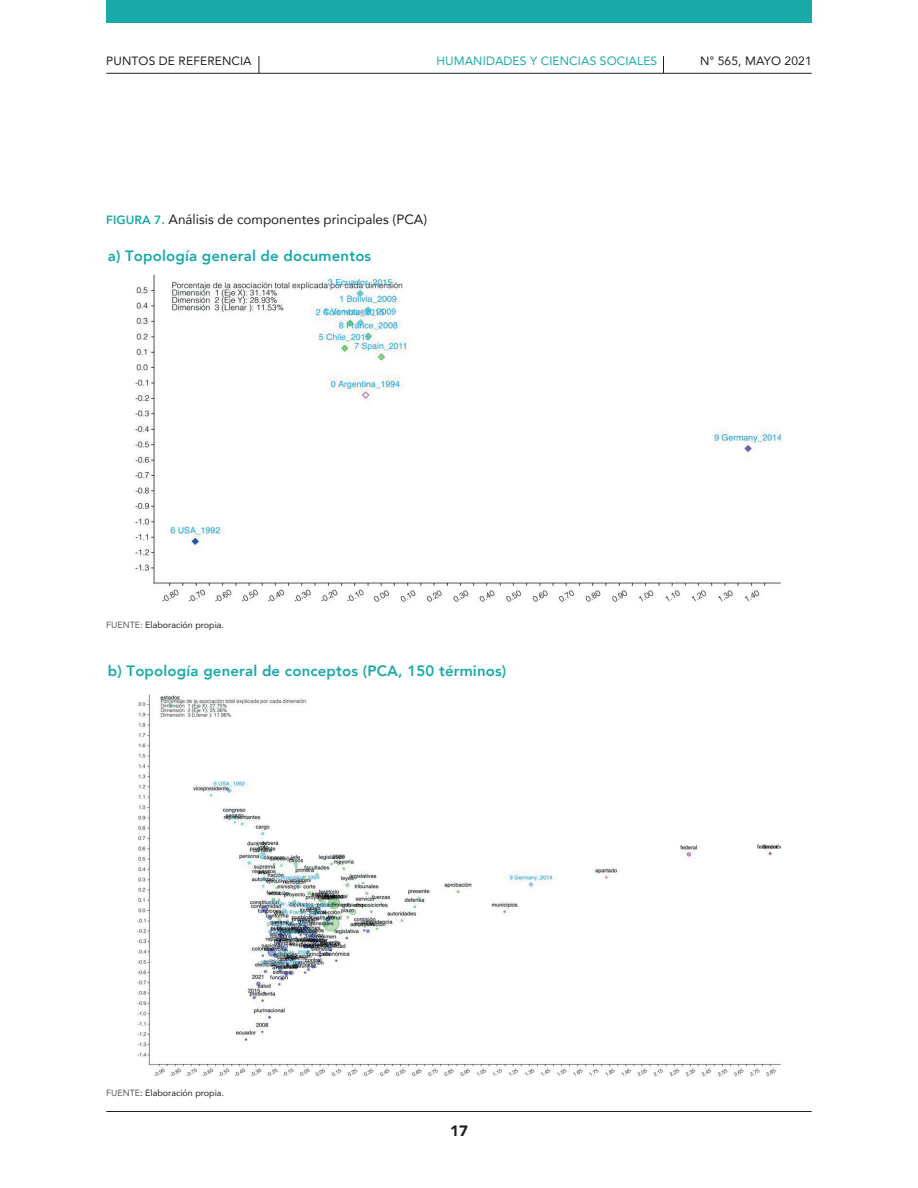
<style>
.page{position:relative;width:918px;height:1188px;background:#fff}
.page>*{position:absolute;margin:0;border:0;box-sizing:border-box;transform-origin:0 0}
.t1{font:800 15px "Avenir";letter-spacing:.01em;color:#19aaa8}
.t2{font:900 15px "Avenir";color:#231f20}
.t3{font:13.5px "Avenir";color:#231f20}
.t4{font:12px "Avenir";letter-spacing:.01em;color:#231f20}
.t5{font:12px "Avenir";letter-spacing:.01em;color:#19aaa8}
.t6{font:9px "Avenir";color:#231f20}
.s1{font-weight:800;font-size:12px;color:#19aaa8}
.s2{color:#57585a}
</style>
<div class="page">
<hr style="left:106px;top:1111px;width:706px;height:1px;background:#231f20">
<div style="left:106px;top:0;width:706px;height:23px;background:#19aaa8"></div>
<hr style="left:106px;top:73px;width:706px;height:1px;background:#231f20">
<svg style="left:259px;top:56px;width:1px;height:17px"></svg>
<svg style="left:663px;top:56px;width:1px;height:17px"></svg>
<img style="left:134px;top:274px;width:648px;height:328px">
<img style="left:137px;top:694px;width:644px;height:383px">
<p class="t4" style="left:106px;top:51px;width:147px">PUNTOS DE REFERENCIA</p>
<p class="t5" style="left:436px;top:51px;width:222px">HUMANIDADES Y CIENCIAS SOCIALES</p>
<p class="t4" style="left:700px;top:52px;width:113px">N° 565, MAYO 2021</p>
<p class="t3" style="left:106px;top:208px;width:322px"><span class="s1">FIGURA 7.</span> Análisis de componentes principales (PCA)</p>
<p class="t1" style="left:108px;top:242px;width:265px">a) Topología general de documentos</p>
<p class="t6" style="left:106px;top:618px;width:119px"><span class="s2">FUENTE:</span> Elaboración propia.</p>
<p class="t1" style="left:108px;top:657px;width:400px">b) Topología general de conceptos (PCA, 150 términos)</p>
<p class="t6" style="left:106px;top:1085px;width:119px"><span class="s2">FUENTE</span>: Elaboración propia.</p>
<p class="t2" style="left:450px;top:1118px;width:19px">17</p>
</div>
